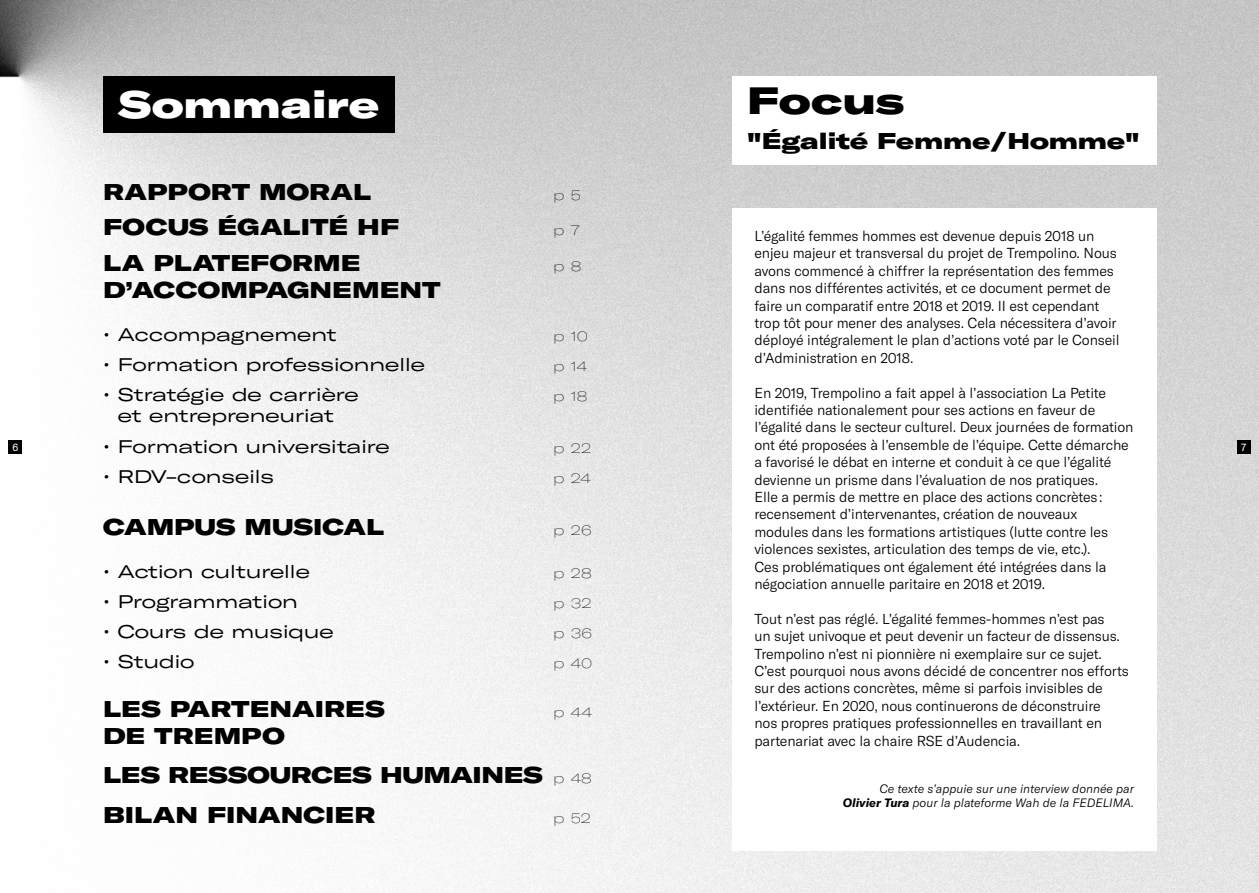
<style>
.page{position:relative;width:1259px;height:893px;background:#fff}
.page>*{position:absolute;margin:0;border:0;box-sizing:border-box;transform-origin:0 0}
.t1{font:900 expanded 37.5px "GT America";color:#fff}
.t2{font:900 expanded 37.5px "GT America";letter-spacing:.005em;color:#000}
.t3{font:900 expanded 22.5px/39.8px "GT America";color:#000}
.t4{font:expanded 18px "GT America";color:#000}
.t5{font:300 14.25px/17.4px "GT America";letter-spacing:-.01em;color:#000}
.t6{font:200 expanded 13.5px "GT America";color:#000}
.t7{font:italic 300 12px/14.4px "GT America";color:#000;text-align:right}
.t8{font:10.5px "GT America";color:#fff}
.s1{font-weight:200;font-size:13.5px}
.s2{font-weight:700}
</style>
<div class="page">
<img style="left:0;top:0;width:1259px;height:893px">
<div style="left:8px;top:440px;width:14px;height:14px;background:#000"></div>
<div style="left:1236px;top:440px;width:14px;height:14px;background:#000"></div>
<div style="left:103px;top:77px;width:291px;height:56px;background:#000"></div>
<div style="left:732px;top:77px;width:424px;height:88px;background:#fff"></div>
<div style="left:732px;top:208px;width:424px;height:642px;background:#fff"></div>
<h1 class="t1" style="left:118px;top:80px;width:262px">Sommaire</h1>
<h1 class="t2" style="left:747px;top:76px;width:159px">Focus</h1>
<h2 class="t3" style="left:747px;top:121px;width:394px">"Égalité Femme/Homme"</h2>
<h2 class="t3" style="left:103px;top:172px;width:270px">RAPPORT MORAL</h2>
<p class="t6" style="left:553px;top:187px;width:29px">p 5</p>
<h2 class="t3" style="left:103px;top:207px;width:297px">FOCUS ÉGALITÉ HF</h2>
<p class="t6" style="left:553px;top:223px;width:28px">p 7</p>
<h2 class="t3" style="left:103px;top:243px;width:259px">LA PLATEFORME</h2>
<p class="t6" style="left:553px;top:258px;width:30px">p 8</p>
<h2 class="t3" style="left:103px;top:270px;width:339px">D’ACCOMPAGNEMENT</h2>
<p class="t4" style="left:103px;top:324px;width:235px">• Accompagnement</p>
<p class="t6" style="left:553px;top:328px;width:36px">p 10</p>
<p class="t4" style="left:103px;top:354px;width:323px">• Formation professionnelle</p>
<p class="t6" style="left:553px;top:358px;width:35px">p 14</p>
<p class="t4" style="left:103px;top:384px;width:257px">• Stratégie de carrière</p>
<p class="t6" style="left:553px;top:388px;width:36px">p 18</p>
<p class="t4" style="left:118px;top:405px;width:218px">et entrepreneuriat</p>
<p class="t4" style="left:103px;top:436px;width:288px">• Formation universitaire</p>
<p class="t6" style="left:553px;top:440px;width:39px">p 22</p>
<p class="t4" style="left:103px;top:466px;width:172px">• RDV-conseils</p>
<p class="t6" style="left:553px;top:470px;width:39px">p 24</p>
<h2 class="t3" style="left:103px;top:507px;width:282px">CAMPUS MUSICAL</h2>
<p class="t6" style="left:553px;top:523px;width:40px">p 26</p>
<p class="t4" style="left:103px;top:561px;width:208px">• Action culturelle</p>
<p class="t6" style="left:553px;top:566px;width:40px">p 28</p>
<p class="t4" style="left:103px;top:591px;width:196px">• Programmation</p>
<p class="t6" style="left:553px;top:596px;width:40px">p 32</p>
<p class="t4" style="left:103px;top:621px;width:232px">• Cours de musique</p>
<p class="t6" style="left:553px;top:626px;width:41px">p 36</p>
<p class="t4" style="left:103px;top:651px;width:93px">• Studio</p>
<p class="t6" style="left:553px;top:656px;width:41px">p 40</p>
<h2 class="t3" style="left:103px;top:688px;width:283px">LES PARTENAIRES</h2>
<p class="t6" style="left:553px;top:704px;width:41px">p 44</p>
<h2 class="t3" style="left:103px;top:715px;width:490px">DE TREMPO<br>LES RESSOURCES HUMAINES <span class="s1">p 48<br></span>BILAN FINANCIER</h2>
<p class="t5" style="left:754px;top:227px;width:367px">L’égalité femmes hommes est devenue depuis 2018 un enjeu majeur et transversal du projet de Trempolino. Nous avons commencé à chiffrer la représentation des femmes dans nos différentes activités, et ce document permet de faire un comparatif entre 2018 et 2019. II est cependant trop tôt pour mener des analyses. Cela nécessitera d’avoir déployé intégralement le plan d’actions voté par le Conseil d’Administration en 2018.</p>
<p class="t5" style="left:754px;top:384px;width:380px">En 2019, Trempolino a fait appel à l’association La Petite identifiée nationalement pour ses actions en faveur de l’égalité dans le secteur culturel. Deux journées de formation ont été proposées à l’ensemble de l’équipe. Cette démarche a favorisé le débat en interne et conduit à ce que l’égalité devienne un prisme dans l’évaluation de nos pratiques.<br>Elle a permis de mettre en place des actions concrètes: recensement d’intervenantes, création de nouveaux modules dans les formations artistiques (lutte contre les violences sexistes, articulation des temps de vie, etc.).<br>Ces problématiques ont également été intégrées dans la négociation annuelle paritaire en 2018 et 2019.</p>
<p class="t5" style="left:754px;top:610px;width:376px">Tout n’est pas réglé. L’égalité femmes-hommes n’est pas<br>un sujet univoque et peut devenir un facteur de dissensus.<br>Trempolino n’est ni pionnière ni exemplaire sur ce sujet.<br>C’est pourquoi nous avons décidé de concentrer nos efforts sur des actions concrètes, même si parfois invisibles de l’extérieur. En 2020, nous continuerons de déconstruire<br>nos propres pratiques professionnelles en travaillant en partenariat avec la chaire RSE d’Audencia.</p>
<p class="t7" style="left:843px;top:782px;width:293px">Ce texte s’appuie sur une interview donnée par<br><span class="s2">Olivier Tura</span> pour la plateforme Wah de la FEDELIMA.</p>
<p class="t8" style="left:12px;top:441px;width:7px">6</p>
<p class="t8" style="left:1241px;top:441px;width:7px">7</p>
<p class="t6" style="left:553px;top:811px;width:39px">p 52</p>
</div>
